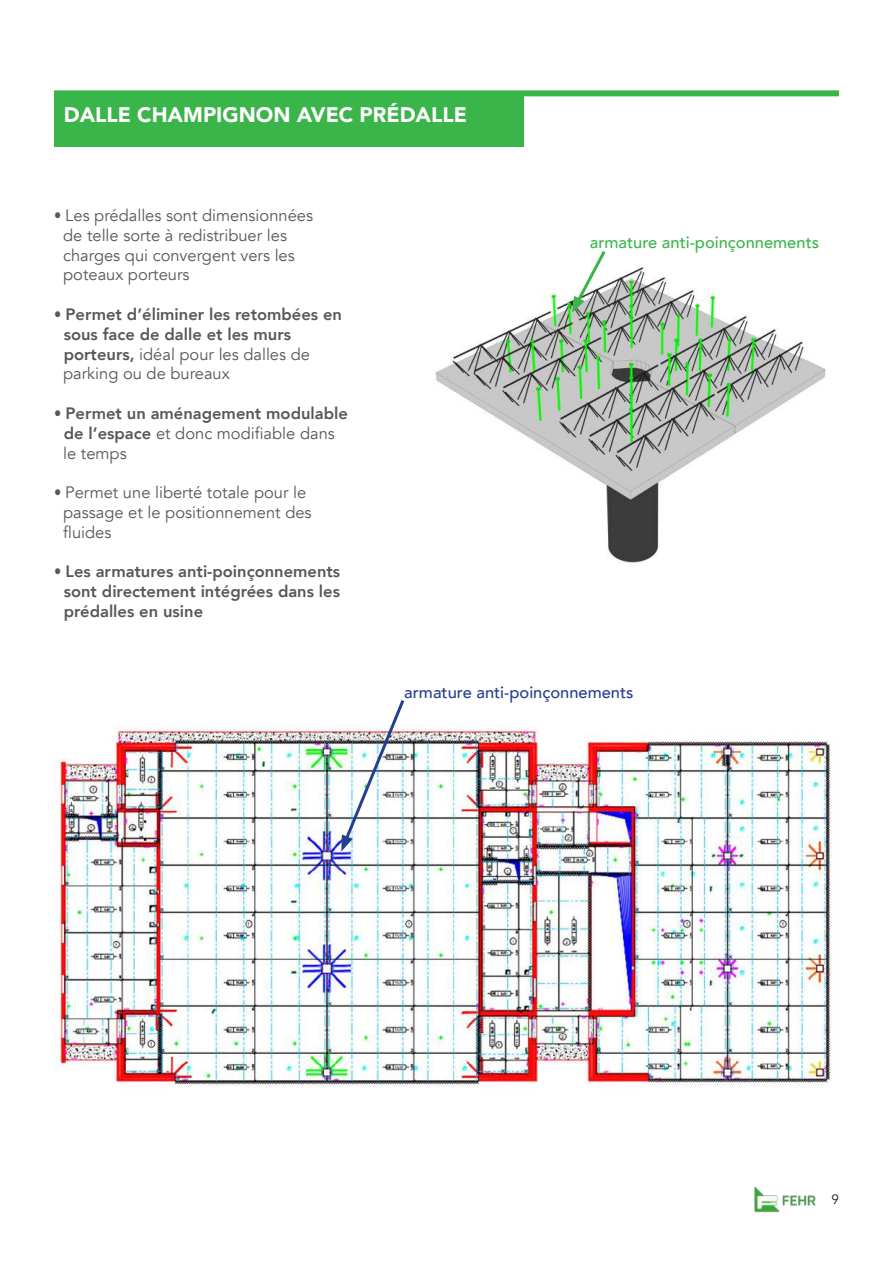
<style>
.page{position:relative;width:893px;height:1263px;background:#fff}
.page>*{position:absolute;margin:0;border:0;box-sizing:border-box;transform-origin:0 0}
.t1{font:900 21px "Avenir";color:#fff}
.t2{font:800 16.5px/19.8px "Avenir";color:#57585a;scale:.88 1}
.t3{font:16.5px/19.8px "Avenir";color:#57585a;scale:.88 1}
.t4{font:500 16.5px "Avenir";color:#253f8e}
.t5{font:500 16.5px "Avenir";color:#3ab54a}
.t6{font:13.5px "Avenir";color:#231f20}
.s1{font-weight:400}
</style>
<div class="page">
<img style="left:754px;top:1186px;width:62px;height:27px">
<div style="left:54px;top:90px;width:785px;height:6px;background:#3ab54a"></div>
<img style="left:435px;top:267px;width:391px;height:297px">
<img style="left:54px;top:723px;width:778px;height:364px">
<img style="left:341px;top:700px;width:66px;height:151px">
<svg style="left:572px;top:251px;width:36px;height:62px"></svg>
<div style="left:54px;top:93px;width:469px;height:54px;background:#3ab54a"></div>
<p class="t1" style="left:64px;top:97px;width:405px">DALLE CHAMPIGNON AVEC PRÉDALLE</p>
<p class="t3" style="left:63px;top:206px;width:285px;text-indent:-9px">• Les prédalles sont dimensionnées de telle sorte à redistribuer les charges qui convergent vers les poteaux porteurs</p>
<p class="t2" style="left:63px;top:304px;width:318px;text-indent:-9px">• Permet d’éliminer les retombées en sous face de dalle et les murs porteurs, <span class="s1">idéal pour les dalles de parking ou de bureaux</span></p>
<p class="t2" style="left:63px;top:403px;width:325px;text-indent:-9px">• Permet un aménagement modulable de l’espace <span class="s1">et donc modifiable dans le temps</span></p>
<p class="t3" style="left:63px;top:483px;width:284px;text-indent:-9px">• Permet une liberté totale pour le passage et le positionnement des fluides</p>
<p class="t2" style="left:64px;top:562px;width:316px;text-align:justify;text-indent:-10px">• Les armatures anti-poinçonnements sont directement intégrées dans les prédalles en usine</p>
<p class="t5" style="left:590px;top:228px;width:231px">armature anti-poinçonnements</p>
<p class="t4" style="left:404px;top:678px;width:231px">armature anti-poinçonnements</p>
<p class="t6" style="left:831px;top:1191px;width:9px">9</p>
</div>
